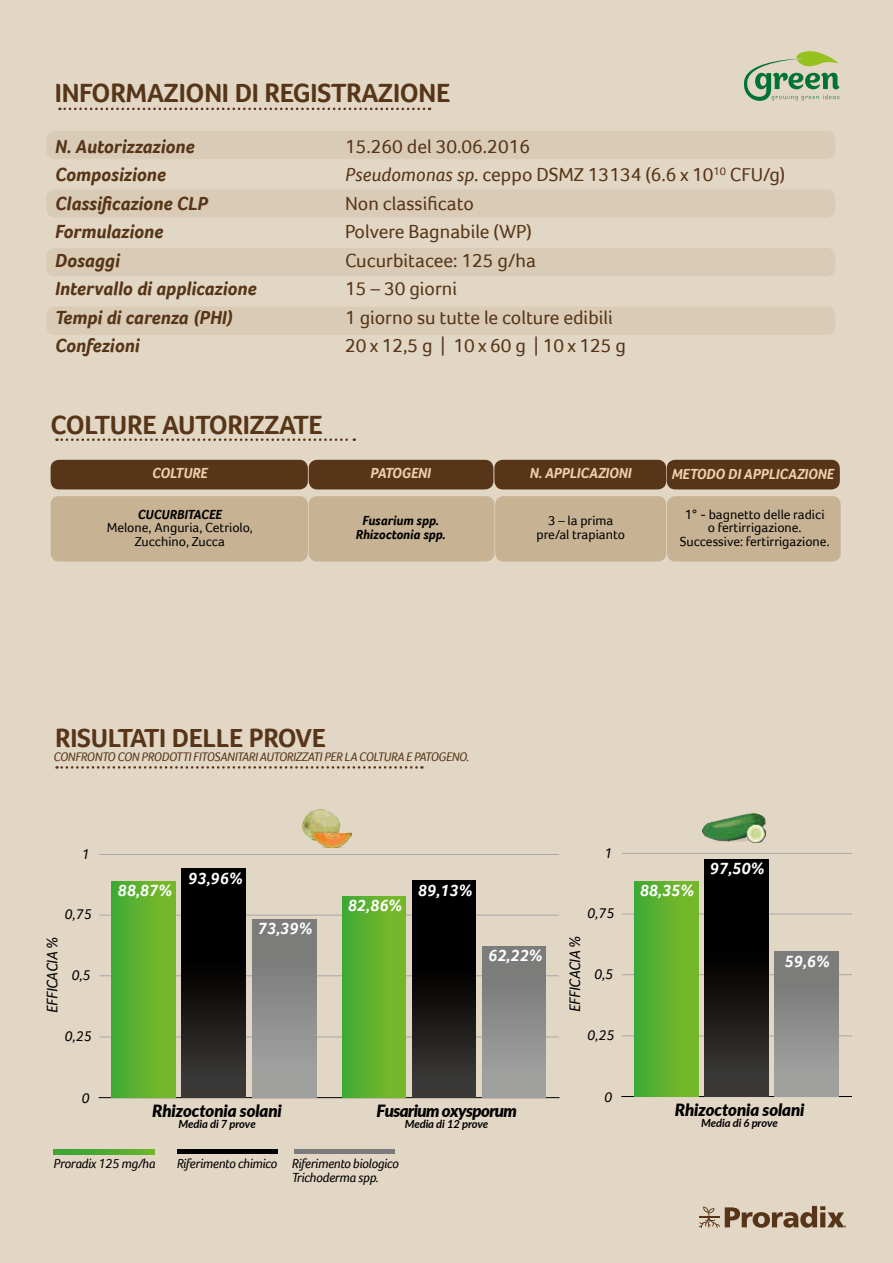
<style>
.page{position:relative;width:893px;height:1263px;background:#e2d6c4}
.page>*{position:absolute;margin:0;border:0;box-sizing:border-box;transform-origin:0 0}
.t1{font:700 27px "Foco";letter-spacing:-.01em;color:#563518}
.t2{font:700 26.85px "Foco";letter-spacing:-.01em;color:#563518}
.t3{font:19.5px/28.5px "Foco";color:#563518}
.t4{font:italic 700 19.5px/28.5px "Foco";color:#563518}
.t5{font:italic 700 16.8px "Foco";color:#fff}
.t6{font:italic 900 16.8px "Lato";letter-spacing:-.005em;color:#000}
.t7{font:italic 900 16.8px "Lato";letter-spacing:-.035em;color:#000}
.t8{font:italic 15.75px "Foco";letter-spacing:-.02em;color:#000}
.t9{font:italic 700 15px "Foco";letter-spacing:-.01em;color:#ebd0aa}
.t10{font:italic 14.55px "Foco";color:#000}
.t11{font:13.5px/13.5px "Foco";color:#000;text-align:center}
.t12{font:italic 13.5px "Foco";letter-spacing:-.025em;color:#000}
.t13{font:italic 700 13.5px/13.5px "Foco";color:#000;text-align:center}
.t14{font:italic 12.75px "Foco";letter-spacing:-.025em;color:#563518}
.t15{font:italic 700 11.25px "Lato";letter-spacing:-.015em;color:#000}
.s1{font-style:italic}
</style>
<div class="page">
<div style="left:309px;top:460px;width:184px;height:29px;background:#563518;border-radius:9px"></div>
<div style="left:51px;top:460px;width:257px;height:29px;background:#563518;border-radius:9px"></div>
<div style="left:51px;top:496px;width:257px;height:65px;background:#c7b293;border-radius:9px"></div>
<div style="left:309px;top:496px;width:185px;height:65px;background:#c7b293;border-radius:9px"></div>
<div style="left:667px;top:460px;width:173px;height:29px;background:#563518;border-radius:9px"></div>
<div style="left:494px;top:460px;width:172px;height:29px;background:#563518;border-radius:9px"></div>
<div style="left:495px;top:496px;width:171px;height:65px;background:#c7b293;border-radius:9px"></div>
<div style="left:667px;top:496px;width:174px;height:65px;background:#c7b293;border-radius:9px"></div>
<div style="left:46px;top:131px;width:789px;height:28px;background:#d9cbb6;border-radius:9px"></div>
<div style="left:46px;top:307px;width:789px;height:28px;background:#d9cbb6;border-radius:9px"></div>
<div style="left:46px;top:248px;width:789px;height:28px;background:#d9cbb6;border-radius:9px"></div>
<div style="left:46px;top:189px;width:789px;height:29px;background:#d9cbb6;border-radius:9px"></div>
<svg style="left:59px;top:108px;width:371px;height:2px"></svg>
<svg style="left:57px;top:438px;width:298px;height:3px"></svg>
<svg style="left:699px;top:1206px;width:147px;height:22px"></svg>
<svg style="left:744px;top:51px;width:95px;height:50px"></svg>
<hr style="left:622px;top:1035px;width:229px;height:1px;background:#a8a8a7">
<hr style="left:622px;top:974px;width:229px;height:1px;background:#a8a8a7">
<hr style="left:622px;top:914px;width:229px;height:1px;background:#a8a8a7">
<hr style="left:622px;top:853px;width:229px;height:1px;background:#a8a8a7">
<hr style="left:622px;top:1096px;width:229px;height:1px;background:#000">
<div style="left:775px;top:951px;width:64px;height:145px;background:linear-gradient(to bottom,#757574,#a5a4a4)"></div>
<div style="left:705px;top:859px;width:64px;height:237px;background:linear-gradient(to bottom,#000,#363533)"></div>
<div style="left:634px;top:882px;width:64px;height:214px;background:linear-gradient(to right,#41ab35,#7db929)"></div>
<img style="left:703px;top:813px;width:62px;height:29px">
<hr style="left:99px;top:1037px;width:460px;height:1px;background:#a8a8a7">
<hr style="left:99px;top:975px;width:460px;height:1px;background:#a8a8a7">
<hr style="left:99px;top:915px;width:460px;height:1px;background:#a8a8a7">
<hr style="left:99px;top:854px;width:460px;height:1px;background:#a8a8a7">
<hr style="left:99px;top:1097px;width:460px;height:1px;background:#000">
<div style="left:252px;top:919px;width:64px;height:178px;background:linear-gradient(to bottom,#757574,#a4a4a3)"></div>
<div style="left:482px;top:946px;width:64px;height:151px;background:linear-gradient(to bottom,#757574,#a5a4a4)"></div>
<div style="left:182px;top:869px;width:64px;height:228px;background:linear-gradient(to bottom,#000,#363433)"></div>
<div style="left:412px;top:880px;width:64px;height:217px;background:linear-gradient(to bottom,#000,#363533)"></div>
<div style="left:112px;top:881px;width:64px;height:216px;background:linear-gradient(to right,#43ab35,#7db929)"></div>
<div style="left:342px;top:896px;width:63px;height:201px;background:linear-gradient(to right,#42ab35,#7fba29)"></div>
<img style="left:303px;top:809px;width:49px;height:38px">
<svg style="left:54px;top:1149px;width:101px;height:5px"></svg>
<svg style="left:177px;top:1149px;width:101px;height:5px"></svg>
<svg style="left:294px;top:1149px;width:101px;height:5px"></svg>
<svg style="left:57px;top:766px;width:365px;height:3px"></svg>
<h1 class="t1" style="left:55px;top:77px;width:397px">INFORMAZIONI DI REGISTRAZIONE</h1>
<p class="t4" style="left:55px;top:132px;width:203px">N. Autorizzazione<br>Composizione<br>Classificazione CLP<br>Formulazione<br>Dosaggi<br>Intervallo di applicazione<br>Tempi di carenza (PHI)<br>Confezioni</p>
<p class="t3" style="left:345px;top:132px;width:442px">15.260 del 30.06.2016<br><span class="s1">Pseudomonas sp</span>. ceppo DSMZ 13134 (6.6 x 10<sup>10</sup> CFU/g)<br>Non classificato<br>Polvere Bagnabile (WP)<br>Cucurbitacee: 125 g/ha<br>15 – 30 giorni<br>1 giorno su tutte le colture edibili<br>20 x 12,5 g | 10 x 60 g | 10 x 125 g</p>
<h1 class="t1" style="left:51px;top:409px;width:274px">COLTURE AUTORIZZATE</h1>
<p class="t9" style="left:152px;top:464px;width:57px">COLTURE</p>
<p class="t9" style="left:371px;top:464px;width:62px">PATOGENI</p>
<p class="t9" style="left:530px;top:464px;width:103px">N. APPLICAZIONI</p>
<p class="t9" style="left:672px;top:465px;width:164px">METODO DI APPLICAZIONE</p>
<p class="t13" style="left:138px;top:507px;width:86px">CUCURBITACEE</p>
<p class="t11" style="left:107px;top:521px;width:148px">Melone, Anguria, Cetriolo,<br>Zucchino, Zucca</p>
<p class="t13" style="left:356px;top:514px;width:91px">Fusarium spp.<br>Rhizoctonia spp.</p>
<p class="t11" style="left:537px;top:514px;width:90px">3 – la prima pre/al trapianto</p>
<p class="t11" style="left:680px;top:507px;width:151px">1° - bagnetto delle radici o fertirrigazione.<br>Successive: fertirrigazione.</p>
<h2 class="t2" style="left:55px;top:722px;width:272px">RISULTATI DELLE PROVE</h2>
<p class="t14" style="left:54px;top:749px;width:417px">CONFRONTO CON PRODOTTI FITOSANITARI AUTORIZZATI PER LA COLTURA E PATOGENO.</p>
<p class="t10" style="left:81px;top:846px;width:10px">1</p>
<p class="t10" style="left:65px;top:906px;width:29px">0,75</p>
<p class="t8" style="left:43px;top:1013px;width:77px;rotate:-90deg">EFFICACIA %</p>
<p class="t10" style="left:71px;top:967px;width:21px">0,5</p>
<p class="t10" style="left:65px;top:1027px;width:29px">0,25</p>
<p class="t10" style="left:81px;top:1090px;width:10px">0</p>
<p class="t5" style="left:117px;top:881px;width:56px">88,87%</p>
<p class="t5" style="left:188px;top:868px;width:56px">93,96%</p>
<p class="t5" style="left:258px;top:918px;width:56px">73,39%</p>
<p class="t5" style="left:348px;top:895px;width:56px">82,86%</p>
<p class="t5" style="left:418px;top:880px;width:56px">89,13%</p>
<p class="t5" style="left:488px;top:946px;width:56px">62,22%</p>
<p class="t6" style="left:152px;top:1098px;width:131px">Rhizoctonia solani</p>
<p class="t7" style="left:376px;top:1098px;width:142px">Fusarium oxysporum</p>
<p class="t15" style="left:179px;top:1115px;width:79px">Media di 7 prove</p>
<p class="t15" style="left:405px;top:1115px;width:85px">Media di 12 prove</p>
<p class="t12" style="left:54px;top:1156px;width:103px">Proradix 125 mg/ha</p>
<p class="t12" style="left:177px;top:1156px;width:102px">Riferimento chimico</p>
<p class="t12" style="left:292px;top:1156px;width:109px">Riferimento biologico</p>
<p class="t12" style="left:292px;top:1170px;width:88px">Trichoderma spp.</p>
<p class="t10" style="left:604px;top:845px;width:10px">1</p>
<p class="t10" style="left:587px;top:905px;width:29px">0,75</p>
<p class="t8" style="left:566px;top:1012px;width:77px;rotate:-90deg">EFFICACIA %</p>
<p class="t10" style="left:594px;top:965px;width:21px">0,5</p>
<p class="t10" style="left:587px;top:1026px;width:29px">0,25</p>
<p class="t10" style="left:604px;top:1088px;width:10px">0</p>
<p class="t5" style="left:640px;top:881px;width:56px">88,35%</p>
<p class="t5" style="left:710px;top:859px;width:56px">97,50%</p>
<p class="t5" style="left:785px;top:951px;width:47px">59,6%</p>
<p class="t6" style="left:675px;top:1097px;width:131px">Rhizoctonia solani</p>
<p class="t15" style="left:701px;top:1114px;width:78px">Media di 6 prove</p>
</div>
